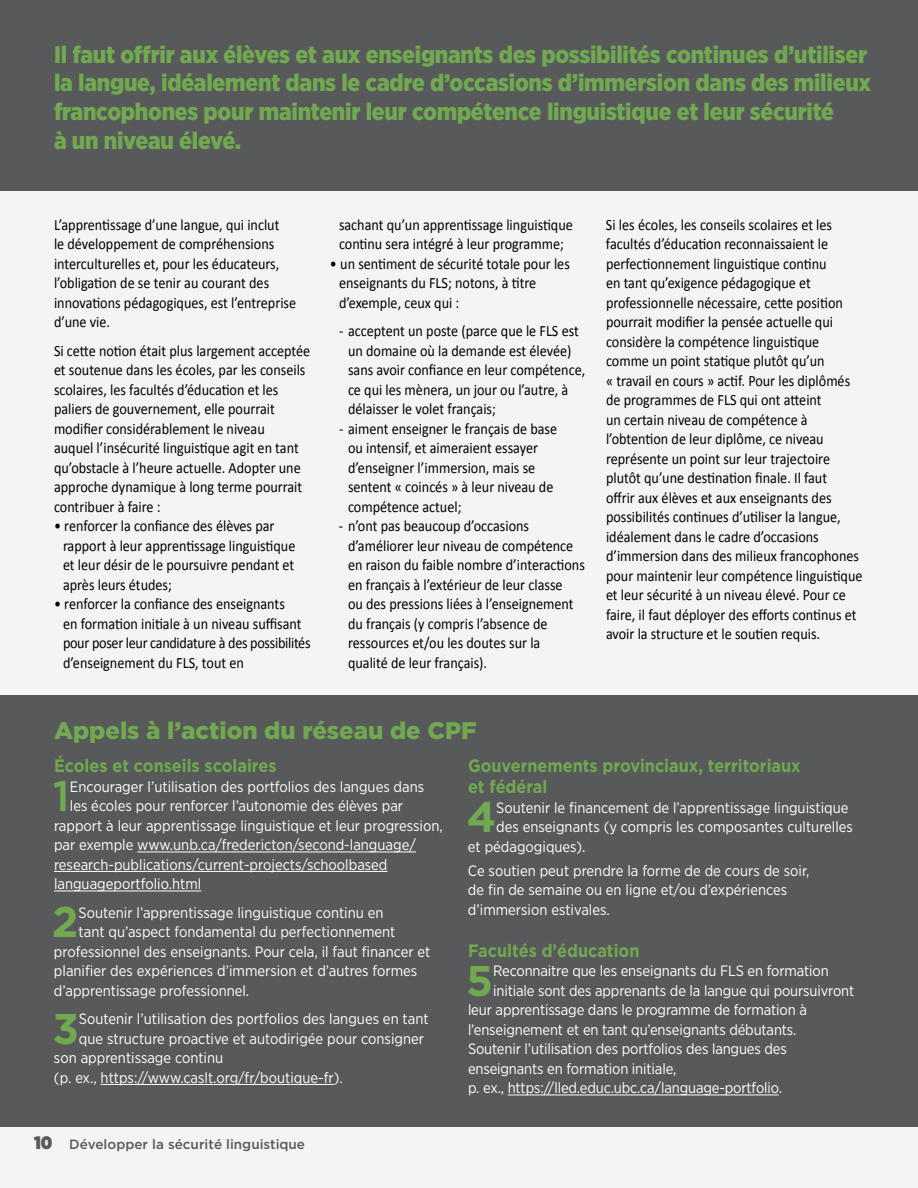
<style>
.page{position:relative;width:918px;height:1188px;background:#fff}
.page>*{position:absolute;margin:0;border:0;box-sizing:border-box;transform-origin:0 0}
.t1{font:700 42.9px "Gotham";color:#71a950}
.t2{font:500 42.9px "Gotham";color:#71a950}
.t3{font:900 24px/28.8px "Gotham Narrow";letter-spacing:-.01em;color:#71a950}
.t4{font:900 24px "Gotham";color:#71a950}
.t5{font:700 18px/21px "Gotham";color:#71a950;scale:.9 1}
.t6{font:15.75px/19.5px "Calibri";color:#000;scale:.9 1}
.t7{font:15px/19.5px "Gotham Narrow";color:#fff}
.t8{font:500 13.5px "Gotham";color:#58595b}
.s1{font-family:"Gotham Narrow";font-weight:900;font-size:18px}
</style>
<div class="page">
<div style="left:0;top:177px;width:918px;height:1011px;background:#f4f4f4"></div>
<div style="left:0;top:695px;width:918px;height:431px;background:#58595b"></div>
<div style="left:0;top:0;width:918px;height:190px;background:#58595b"></div>
<hr style="left:137px;top:852px;width:279px;height:1px;background:#fff">
<hr style="left:54px;top:871px;width:334px;height:1px;background:#fff">
<hr style="left:54px;top:891px;width:147px;height:1px;background:#fff">
<hr style="left:101px;top:1084px;width:233px;height:1px;background:#fff">
<hr style="left:508px;top:1095px;width:271px;height:1px;background:#fff">
<p class="t3" style="left:54px;top:40px;width:819px">Il faut offrir aux élèves et aux enseignants des possibilités continues d’utiliser la langue, idéalement dans le cadre d’occasions d’immersion dans des milieux francophones pour maintenir leur compétence linguistique et leur sécurité<br>à un niveau élevé.</p>
<p class="t6" style="left:54px;top:215px;width:271px">L’apprentissage d’une langue, qui inclut<br>le développement de compréhensions interculturelles et, pour les éducateurs, l’obligation de se tenir au courant des innovations pédagogiques, est l’entreprise d’une vie.</p>
<p class="t6" style="left:54px;top:341px;width:286px">Si cette notion était plus largement acceptée et soutenue dans les écoles, par les conseils scolaires, les facultés d’éducation et les paliers de gouvernement, elle pourrait modifier considérablement le niveau<br>auquel l’insécurité linguistique agit en tant qu’obstacle à l’heure actuelle. Adopter une approche dynamique à long terme pourrait contribuer à faire :</p>
<p class="t6" style="left:63px;top:516px;width:260px;text-indent:-9px">• renforcer la confiance des élèves par rapport à leur apprentissage linguistique et leur désir de le poursuivre pendant et après leurs études;</p>
<p class="t6" style="left:63px;top:594px;width:277px;text-indent:-9px">• renforcer la confiance des enseignants<br>en formation initiale à un niveau suffisant pour poser leur candidature à des possibilités d’enseignement du FLS, tout en</p>
<p class="t6" style="left:339px;top:215px;width:261px">sachant qu’un apprentissage linguistique continu sera intégré à leur programme;</p>
<p class="t6" style="left:339px;top:254px;width:258px;text-indent:-9px">• un sentiment de sécurité totale pour les enseignants du FLS; notons, à titre d’exemple, ceux qui :</p>
<p class="t6" style="left:348px;top:321px;width:265px;text-indent:-9px">- acceptent un poste (parce que le FLS est un domaine où la demande est élevée) sans avoir confiance en leur compétence, ce qui les mènera, un jour ou l’autre, à délaisser le volet français;</p>
<p class="t6" style="left:348px;top:419px;width:234px;text-indent:-9px">- aiment enseigner le français de base ou intensif, et aimeraient essayer d’enseigner l’immersion, mais se sentent « coincés » à leur niveau de compétence actuel;</p>
<p class="t6" style="left:348px;top:516px;width:265px;text-indent:-9px">- n’ont pas beaucoup d’occasions d’améliorer leur niveau de compétence en raison du faible nombre d’interactions en français à l’extérieur de leur classe<br>ou des pressions liées à l’enseignement du français (y compris l’absence de ressources et/ou les doutes sur la<br>qualité de leur français).</p>
<h2 class="t4" style="left:54px;top:714px;width:424px">Appels à l’action du réseau de CPF</h2>
<p class="t6" style="left:606px;top:215px;width:287px">Si les écoles, les conseils scolaires et les facultés d’éducation reconnaissaient le perfectionnement linguistique continu<br>en tant qu’exigence pédagogique et professionnelle nécessaire, cette position pourrait modifier la pensée actuelle qui considère la compétence linguistique comme un point statique plutôt qu’un<br>« travail en cours » actif. Pour les diplômés de programmes de FLS qui ont atteint<br>un certain niveau de compétence à l’obtention de leur diplôme, ce niveau représente un point sur leur trajectoire plutôt qu’une destination finale. Il faut<br>offrir aux élèves et aux enseignants des possibilités continues d’utiliser la langue, idéalement dans le cadre d’occasions d’immersion dans des milieux francophones pour maintenir leur compétence linguistique et leur sécurité à un niveau élevé. Pour ce faire, il faut déployer des efforts continus et avoir la structure et le soutien requis.</p>
<p class="t5" style="left:54px;top:755px;width:249px">Écoles et conseils scolaires</p>
<h1 class="t2" style="left:53px;top:772px;width:18px">1</h1>
<p class="t7" style="left:70px;top:777px;width:356px">Encourager l’utilisation des portfolios des langues dans</p>
<p class="t7" style="left:70px;top:796px;width:335px">les écoles pour renforcer l’autonomie des élèves par</p>
<p class="t7" style="left:54px;top:816px;width:390px">rapport à leur apprentissage linguistique et leur progression,</p>
<p class="t7" style="left:54px;top:835px;width:363px">par exemple www.unb.ca/fredericton/second-language/</p>
<p class="t7" style="left:54px;top:855px;width:335px">research-publications/current-projects/schoolbased</p>
<p class="t7" style="left:54px;top:874px;width:149px">languageportfolio.html</p>
<h1 class="t1" style="left:52px;top:897px;width:28px">2</h1>
<p class="t7" style="left:79px;top:903px;width:306px">Soutenir l’apprentissage linguistique continu en</p>
<p class="t7" style="left:79px;top:922px;width:318px">tant qu’aspect fondamental du perfectionnement</p>
<p class="t7" style="left:54px;top:942px;width:378px">professionnel des enseignants. Pour cela, il faut financer et</p>
<p class="t7" style="left:54px;top:961px;width:365px">planifier des expériences d’immersion et d’autres formes</p>
<p class="t7" style="left:54px;top:981px;width:197px">d’apprentissage professionnel.</p>
<h1 class="t1" style="left:52px;top:1004px;width:28px">3</h1>
<p class="t7" style="left:79px;top:1009px;width:351px">Soutenir l’utilisation des portfolios des langues en tant</p>
<p class="t7" style="left:79px;top:1029px;width:347px">que structure proactive et autodirigée pour consigner</p>
<p class="t7" style="left:54px;top:1048px;width:171px">son apprentissage continu</p>
<p class="t7" style="left:54px;top:1068px;width:290px">(p. ex., https://www.caslt.org/fr/boutique-fr).</p>
<p class="t8" style="left:34px;top:1136px;width:273px"><span class="s1">10</span> Développer la sécurité linguistique</p>
<p class="t5" style="left:468px;top:755px;width:371px">Gouvernements provinciaux, territoriaux et fédéral</p>
<h1 class="t1" style="left:467px;top:792px;width:31px">4</h1>
<p class="t7" style="left:496px;top:798px;width:354px">Soutenir le financement de l’apprentissage linguistique</p>
<p class="t7" style="left:496px;top:817px;width:358px">des enseignants (y compris les composantes culturelles</p>
<p class="t7" style="left:468px;top:837px;width:119px">et pédagogiques).</p>
<p class="t7" style="left:468px;top:861px;width:343px">Ce soutien peut prendre la forme de de cours de soir, de fin de semaine ou en ligne et/ou d’expériences d’immersion estivales.</p>
<p class="t5" style="left:468px;top:940px;width:192px">Facultés d’éducation</p>
<h1 class="t1" style="left:466px;top:956px;width:28px">5</h1>
<p class="t7" style="left:493px;top:961px;width:337px">Reconnaitre que les enseignants du FLS en formation</p>
<p class="t7" style="left:493px;top:981px;width:363px">initiale sont des apprenants de la langue qui poursuivront</p>
<p class="t7" style="left:468px;top:1000px;width:340px">leur apprentissage dans le programme de formation à</p>
<p class="t7" style="left:468px;top:1020px;width:330px">l’enseignement et en tant qu’enseignants débutants.</p>
<p class="t7" style="left:468px;top:1039px;width:320px">Soutenir l’utilisation des portfolios des langues des</p>
<p class="t7" style="left:468px;top:1059px;width:210px">enseignants en formation initiale,</p>
<p class="t7" style="left:468px;top:1078px;width:316px">p. ex., https://lled.educ.ubc.ca/language-portfolio.</p>
</div>
